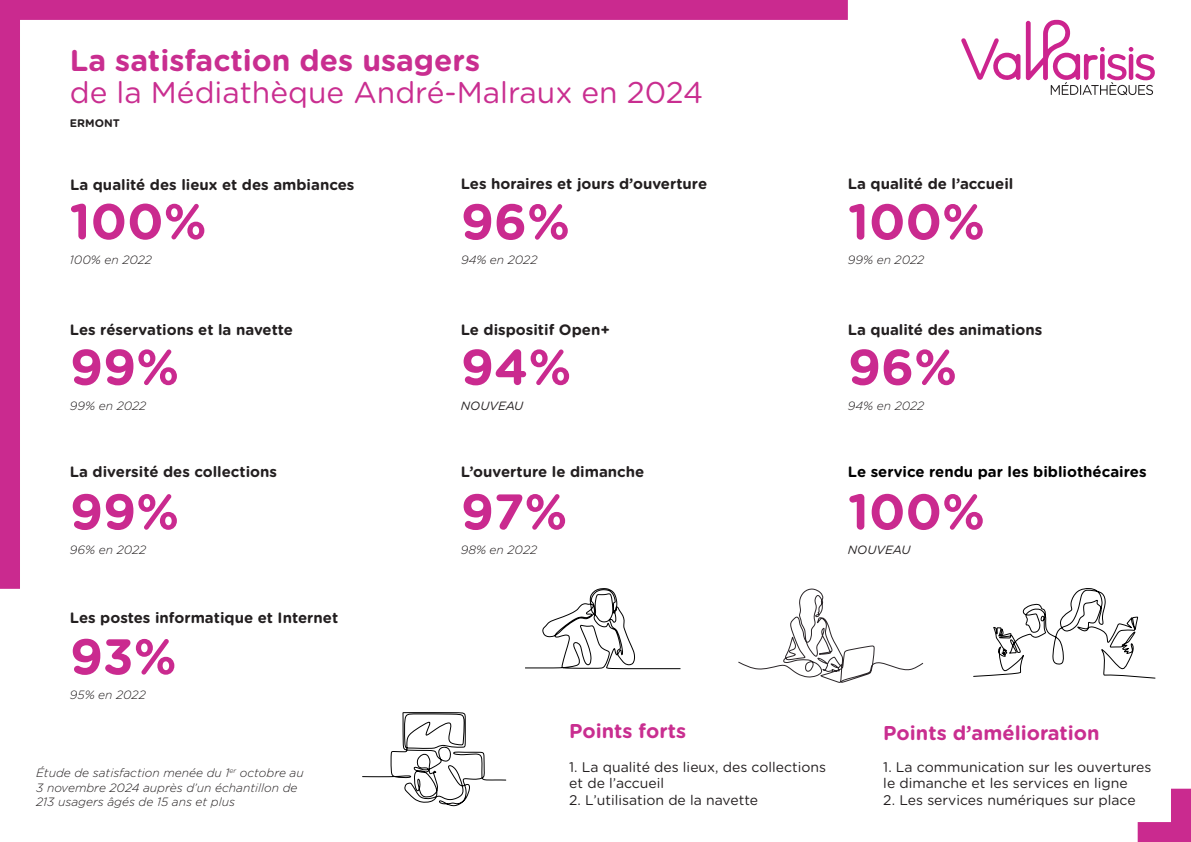
<style>
.page{position:relative;width:1191px;height:842px;background:#fff}
.page>*{position:absolute;margin:0;border:0;box-sizing:border-box;transform-origin:0 0}
.t1{font:700 50px "Gotham Rounded";color:#ca2a8f}
.t2{font:30px "Gotham Rounded";color:#c92e90}
.t3{font:700 30px "Gotham Rounded";color:#c92e90}
.t4{font:700 20px "Gotham Rounded";color:#c92e90}
.t5{font:700 15px "Gotham Rounded";color:#231f20}
.t6{font:700 15px "Gotham Rounded";color:#000001}
.t7{font:14px/16.8px "Gotham Rounded";color:#231f20}
.t8{font:italic 300 12px/14.4px "Gotham Rounded";color:#231f20}
.t9{font:italic 12px "Gotham Rounded";color:#231f20}
.t10{font:700 11px "Gotham Rounded";color:#231f20}
.s1{color:#fff}
</style>
<div class="page">
<svg style="left:738px;top:588px;width:185px;height:95px"></svg>
<svg style="left:362px;top:712px;width:144px;height:95px"></svg>
<svg style="left:525px;top:588px;width:156px;height:81px"></svg>
<svg style="left:973px;top:588px;width:182px;height:91px"></svg>
<div style="left:0;top:0;width:848px;height:20px;background:#ca2a8f"></div>
<div style="left:0;top:1px;width:20px;height:588px;background:#ca2a8f"></div>
<div style="left:1137px;top:822px;width:54px;height:20px;background:#ca2a8f"></div>
<div style="left:1171px;top:789px;width:20px;height:53px;background:#ca2a8f"></div>
<svg style="left:961px;top:20px;width:193px;height:75px"></svg>
<h2 class="t3" style="left:70px;top:38px;width:412px">La satisfaction des usagers</h2>
<h2 class="t2" style="left:70px;top:72px;width:635px">de la Médiathèque André-Malraux en 2024</h2>
<p class="t10" style="left:70px;top:115px;width:52px">ERMONT</p>
<p class="t5" style="left:70px;top:173px;width:286px">La qualité des lieux et des ambiances</p>
<p class="t5" style="left:461px;top:173px;width:248px">Les horaires et jours d’ouverture</p>
<p class="t5" style="left:848px;top:173px;width:167px">La qualité de l’accueil</p>
<h1 class="t1" style="left:69px;top:185px;width:139px">100%</h1>
<h1 class="t1" style="left:461px;top:185px;width:111px">96%</h1>
<h1 class="t1" style="left:848px;top:185px;width:139px">100%</h1>
<p class="t8" style="left:70px;top:252px;width:83px">100% en 2022</p>
<p class="t8" style="left:461px;top:252px;width:78px">94% en 2022</p>
<p class="t8" style="left:848px;top:252px;width:78px">99% en 2022</p>
<p class="t5" style="left:70px;top:318px;width:225px">Les réservations et la navette</p>
<h1 class="t1" style="left:70px;top:330px;width:111px">99%</h1>
<p class="t8" style="left:70px;top:398px;width:78px">99% en 2022</p>
<p class="t5" style="left:70px;top:461px;width:209px">La diversité des collections</p>
<h1 class="t1" style="left:70px;top:475px;width:111px">99%</h1>
<p class="t8" style="left:70px;top:542px;width:78px">96% en 2022</p>
<p class="t5" style="left:70px;top:607px;width:270px">Les postes informatique et Internet</p>
<h1 class="t1" style="left:70px;top:620px;width:108px">93%</h1>
<p class="t8" style="left:70px;top:687px;width:77px">95% en 2022</p>
<p class="t8" style="left:36px;top:765px;width:269px">Étude de satisfaction menée du 1<sup>er</sup> octobre au<br>3 novembre 2024 auprès d’un échantillon de<br>213 usagers âgés de 15 ans et plus<span class="s1">t plus</span></p>
<p class="t5" style="left:461px;top:318px;width:151px">Le dispositif Open+</p>
<p class="t5" style="left:848px;top:318px;width:196px">La qualité des animations</p>
<h1 class="t1" style="left:461px;top:330px;width:112px">94%</h1>
<h1 class="t1" style="left:848px;top:330px;width:111px">96%</h1>
<p class="t9" style="left:461px;top:398px;width:64px">NOUVEAU</p>
<p class="t8" style="left:848px;top:398px;width:78px">94% en 2022</p>
<p class="t5" style="left:461px;top:461px;width:185px">L’ouverture le dimanche</p>
<p class="t6" style="left:848px;top:461px;width:300px">Le service rendu par les bibliothécaires</p>
<h1 class="t1" style="left:461px;top:475px;width:108px">97%</h1>
<h1 class="t1" style="left:848px;top:475px;width:139px">100%</h1>
<p class="t8" style="left:461px;top:542px;width:78px">98% en 2022</p>
<p class="t9" style="left:848px;top:542px;width:64px">NOUVEAU</p>
<h3 class="t4" style="left:569px;top:716px;width:118px">Points forts</h3>
<p class="t7" style="left:569px;top:758px;width:258px">1. La qualité des lieux, des collections et de l’accueil</p>
<p class="t7" style="left:569px;top:791px;width:190px">2. L’utilisation de la navette</p>
<h3 class="t4" style="left:883px;top:719px;width:218px">Points d’amélioration</h3>
<p class="t7" style="left:883px;top:758px;width:270px">1. La communication sur les ouvertures le dimanche et les services en ligne</p>
<p class="t7" style="left:883px;top:791px;width:254px">2. Les services numériques sur place</p>
</div>
